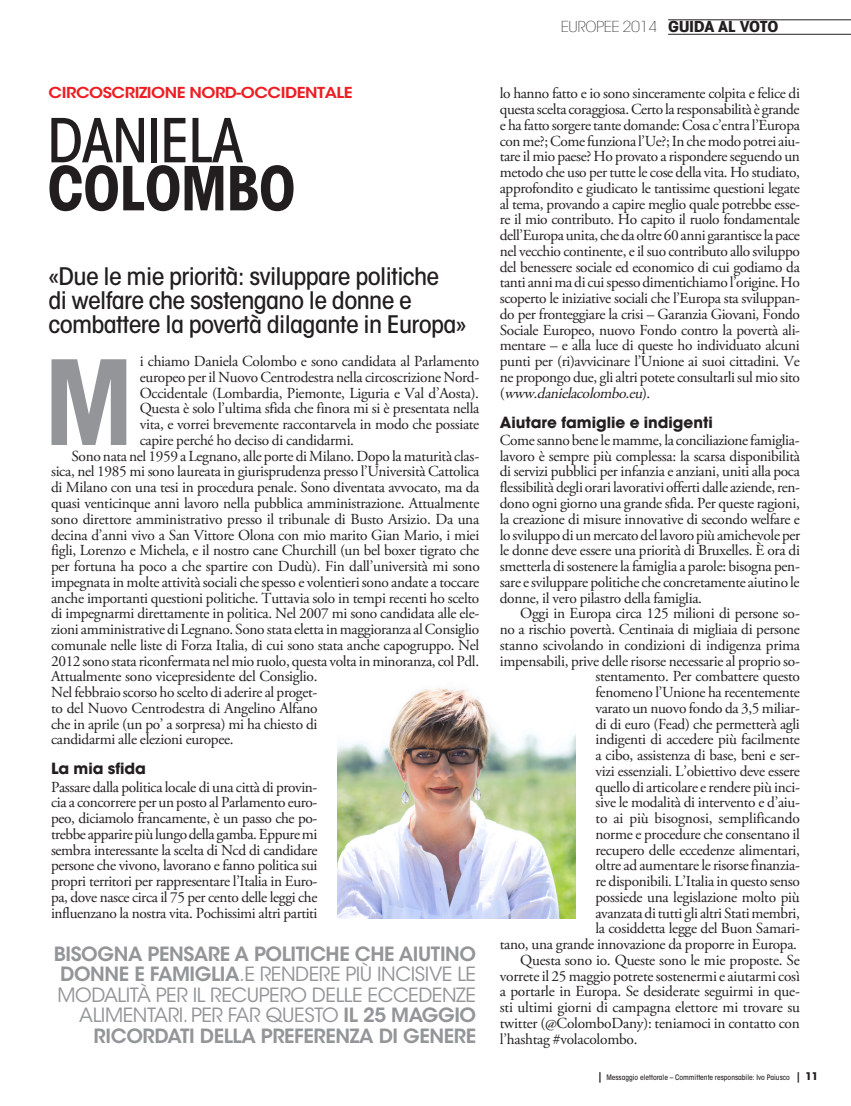
<style>
.page{position:relative;width:851px;height:1106px;background:#fff}
.page>*{position:absolute;margin:0;border:0;box-sizing:border-box;transform-origin:0 0}
.Testo-r{font:700 condensed 115.8px "ITC Avant Garde Std";color:#939598}
.Normale{font:500 condensed 60px "ITC Avant Garde Std";letter-spacing:-.015em;color:#221e1f}
.Normale-2{font:700 condensed 60px "ITC Avant Garde Std";letter-spacing:-.015em;color:#221e1f}
.Normale-3{font:500 condensed 24px "ITC Avant Garde Std";letter-spacing:-.025em;color:#221e1f;scale:1.1 1}
.t1{font:600 19.5px/20.5px "ITC Avant Garde Std";letter-spacing:-.02em;color:#939598;text-align:right}
.Testo_r{font:15.3px/15.8px "Adobe Garamond Pro";letter-spacing:-.02em;color:#231f20;text-align:justify}
.Testo-r-2{font:15.3px/15.8px "Adobe Garamond Pro";letter-spacing:-.02em;color:#231f20;text-align:justify}
.Titoletto{font:700 15.3px "ITC Avant Garde Std";color:#231f20}
.Normale-4{font:600 15px "ITC Avant Garde Std";letter-spacing:-.025em;color:#ee1d23;scale:1.1 1}
.Normale-5{font:200 condensed 15px "ITC Avant Garde Std";letter-spacing:-.025em;color:#231f20;scale:1.2 1}
.Normale-6{font:700 condensed 15px "ITC Avant Garde Std";letter-spacing:-.025em;color:#231f20;scale:1.2 1}
.Normale-7{font:700 10.5px "ITC Avant Garde Std";color:#231f20}
.Normale-8{font:500 condensed 7.5px "ITC Avant Garde Std";color:#231f20}
.s1{font-weight:400}
.s2{font-style:italic}
.s3{font-stretch:normal;font-size:10.5px;color:#221e1f}
</style>
<div class="page">
<hr style="left:668px;top:19px;width:182px;height:1px;background:#231f20">
<hr style="left:668px;top:34px;width:182px;height:1px;background:#231f20">
<img style="left:338px;top:687px;width:237px;height:231px">
<p class="Normale-5" style="left:560px;top:18px;width:82px">EUROPEE 2014</p>
<p class="Normale-6" style="left:668px;top:17px;width:93px">GUIDA AL VOTO</p>
<p class="Normale-4" style="left:49px;top:83px;width:278px">CIRCOSCRIZIONE NORD-OCCIDENTALE</p>
<p class="Normale" style="left:47px;top:104px;width:197px">DANIELA</p>
<p class="Normale-2" style="left:47px;top:150px;width:249px">COLOMBO</p>
<p class="Normale-3" style="left:49px;top:261px;width:356px">«Due le mie priorità: sviluppare politiche</p>
<p class="Normale-3" style="left:49px;top:285px;width:332px">di welfare che sostengano le donne e</p>
<p class="Normale-3" style="left:49px;top:309px;width:381px">combattere la povertà dilagante in Europa»</p>
<p class="Testo-r" style="left:44px;top:329px;width:92px">M</p>
<p class="Testo-r-2" style="left:140px;top:354px;width:341px">i chiamo Daniela Colombo e sono candidata al Parlamento europeo per il Nuovo Centrodestra nella circoscrizione Nord-Occidentale (Lombardia, Piemonte, Liguria e Val d’Aosta).<br>Questa è solo l’ultima sfida che finora mi si è presentata nella vita, e vorrei brevemente raccontarvela in modo che possiate capire perché ho deciso di candidarmi.</p>
<p class="Testo_r" style="left:51px;top:448px;width:430px;text-align:left;text-indent:20px">Sono nata nel 1959 a Legnano, alle porte di Milano. Dopo la maturità clas&shy;sica, nel 1985 mi sono laureata in giurisprudenza presso l’Università Cattolica di Milano con una tesi in procedura penale. Sono diventata avvocato, ma da quasi venticinque anni lavoro nella pubblica amministrazione. Attualmente sono direttore amministrativo presso il tribunale di Busto Arsizio. Da una decina d’anni vivo a San Vittore Olona con mio marito Gian Mario, i miei figli, Lorenzo e Michela, e il nostro cane Churchill (un bel boxer tigrato che per fortuna ha poco a che spartire con Dudù). Fin dall’università mi sono impegnata in molte attività sociali che spesso e volentieri sono andate a toccare anche importanti questioni politiche. Tuttavia solo in tempi recenti ho scelto di impegnarmi direttamente in politica. Nel 2007 mi sono candidata alle ele&shy;zioni amministrative di Legnano. Sono stata eletta in maggioranza al Consiglio comunale nelle liste di Forza Italia, di cui sono stata anche capogruppo. Nel 2012 sono stata riconfermata nel mio ruolo, questa volta in minoranza, col Pdl.<br>Attualmente sono vicepresidente del Consiglio.<br>Nel febbraio scorso ho scelto di aderire al proget-<br>to del Nuovo Centrodestra di Angelino Alfano<br>che in aprile (un po’ a sorpresa) mi ha chiesto di</p>
<p class="Testo_r" style="left:51px;top:732px;width:184px">candidarmi alle elezioni europee.</p>
<p class="Titoletto" style="left:51px;top:758px;width:96px">La mia sfida</p>
<p class="Testo_r" style="left:51px;top:779px;width:268px">Passare dalla politica locale di una città di provin&shy;cia a concorrere per un posto al Parlamento euro&shy;peo, diciamolo francamente, è un passo che po&shy;trebbe apparire più lungo della gamba. Eppure mi sembra interessante la scelta di Ncd di candidare persone che vivono, lavorano e fanno politica sui propri territori per rappresentare l’Italia in Euro&shy;pa, dove nasce circa il 75 per cento delle leggi che influenzano la nostra vita. Pochissimi altri partiti</p>
<p class="t1" style="left:54px;top:943px;width:424px">BISOGNA PENSARE A POLITICHE CHE AIUTINO DONNE E FAMIGLIA<span class="s1">.E RENDERE PIÙ INCISIVE LE MODALITÀ PER IL RECUPERO DELLE ECCEDENZE ALIMENTARI. PER FAR QUESTO</span> IL 25 MAGGIO RICORDATI DELLA PREFERENZA DI GENERE</p>
<p class="Testo_r" style="left:499px;top:86px;width:301px">lo hanno fatto e io sono sinceramente colpita e felice di questa scelta coraggiosa. Certo la responsabilità è grande e ha fatto sorgere tante domande: Cosa c’entra l’Europa con me?; Come funziona l’Ue?; In che modo potrei aiu&shy;tare il mio paese? Ho provato a rispondere seguendo un metodo che uso per tutte le cose della vita. Ho studiato, approfondito e giudicato le tantissime questioni legate al tema, provando a capire meglio quale potrebbe esse&shy;re il mio contributo. Ho capito il ruolo fondamentale dell’Europa unita, che da oltre 60 anni garantisce la pace nel vecchio continente, e il suo contributo allo sviluppo del benessere sociale ed economico di cui godiamo da tanti anni ma di cui spesso dimentichiamo l’origine. Ho scoperto le iniziative sociali che l’Europa sta sviluppan&shy;do per fronteggiare la crisi – Garanzia Giovani, Fondo Sociale Europeo, nuovo Fondo contro la povertà ali&shy;mentare – e alla luce di queste ho individuato alcuni punti per (ri)avvicinare l’Unione ai suoi cittadini. Ve ne propongo due, gli altri potete consultarli sul mio sito ( <span class="s2">www.danielacolombo.eu</span>) .</p>
<p class="Titoletto" style="left:499px;top:412px;width:214px">Aiutare famiglie e indigenti</p>
<p class="Testo_r" style="left:499px;top:433px;width:302px">Come sanno bene le mamme, la conciliazione famiglia&shy;lavoro è sempre più complessa: la scarsa disponibilità di servizi pubblici per infanzia e anziani, uniti alla poca flessibilità degli orari lavorativi offerti dalle aziende, ren&shy;dono ogni giorno una grande sfida. Per queste ragioni, la creazione di misure innovative di secondo welfare e lo sviluppo di un mercato del lavoro più amichevole per le donne deve essere una priorità di Bruxelles. È ora di smetterla di sostenere la famiglia a parole: bisogna pen&shy;sare e sviluppare politiche che concretamente aiutino le donne, il vero pilastro della famiglia.</p>
<p class="Testo_r" style="left:499px;top:606px;width:302px;text-align:right">Oggi in Europa circa 125 milioni di persone so-<br>no a rischio povertà. Centinaia di migliaia di persone stanno scivolando in condizioni di indigenza prima impensabili, prive delle risorse necessarie al proprio so&shy;stentamento. Per combattere questo<br>fenomeno l’Unione ha recentemente<br>varato un nuovo fondo da 3,5 miliar-<br>di di euro (Fead) che permetterà agli<br>indigenti di accedere più facilmente<br>a cibo, assistenza di base, beni e ser-<br>vizi essenziali. L’obiettivo deve essere<br>quello di articolare e rendere più inci-<br>sive le modalità di intervento e d’aiu-<br>to ai più bisognosi, semplificando<br>norme e procedure che consentano il<br>recupero delle eccedenze alimentari,<br>oltre ad aumentare le risorse finanzia-<br>re disponibili. L’Italia in questo senso<br>possiede una legislazione molto più<br>avanzata di tutti gli altri Stati membri,<br>la cosiddetta legge del Buon Samari-<br>tano, una grande innovazione da proporre in Europa.</p>
<p class="Testo_r" style="left:499px;top:952px;width:302px;text-indent:20px">Questa sono io. Queste sono le mie proposte. Se vorrete il 25 maggio potrete sostenermi e aiutarmi così a portarle in Europa. Se desiderate seguirmi in que&shy;sti ultimi giorni di campagna elettore mi trovare su twitter (@ColomboDany): teniamoci in contatto con l’hashtag #volacolombo.</p>
<p class="Normale-8" style="left:597px;top:1072px;width:206px"><span class="s3">|</span> Messaggio elettorale – Committente responsabile: Ivo Paiusco <span class="s3">|</span></p>
<p class="Normale-7" style="left:805px;top:1069px;width:14px">11</p>
</div>
